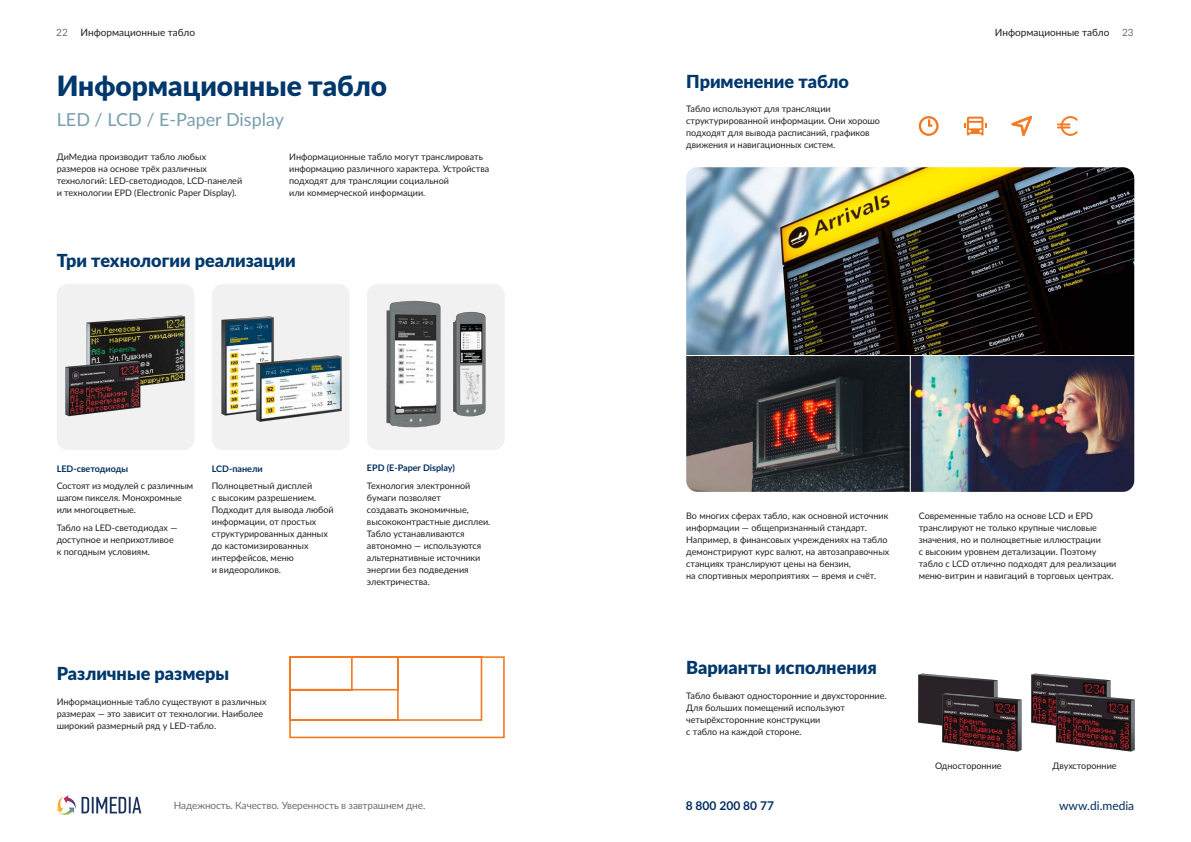
<style>
.page{position:relative;width:1191px;height:842px;background:#fff}
.page>*{position:absolute;margin:0;border:0;box-sizing:border-box;transform-origin:0 0}
._28_Header{font:900 28px "Lato";color:#00386c}
.Заголовок{font:900 18px "Lato";color:#00386c}
.t1{font:18px "Lato";color:#779fad}
.t2{font:12px "Lato";color:#002e5e}
.t3{font:700 12px "Lato";color:#002e5e}
.t4{font:10px "Lato";letter-spacing:-.01em;color:#6d6e71}
.t5{font:10px "Lato";color:#231f20}
.TXT{font:9px/12px "Lato";color:#231f20}
.TXT-2{font:700 9px "Lato";color:#002e5e}
</style>
<div class="page">
<img style="left:918px;top:673px;width:5px;height:51px">
<img style="left:923px;top:673px;width:114px;height:79px">
<img style="left:1037px;top:673px;width:98px;height:79px">
<svg style="left:82px;top:797px;width:59px;height:16px"></svg>
<svg style="left:56px;top:795px;width:20px;height:20px"></svg>
<div style="left:57px;top:284px;width:137px;height:166px;background:#f1f1f2;border-radius:11px"></div>
<div style="left:212px;top:284px;width:138px;height:166px;background:#f1f1f2;border-radius:11px"></div>
<img style="left:686px;top:167px;width:448px;height:188px">
<img style="left:686px;top:356px;width:448px;height:136px">
<img style="left:367px;top:284px;width:138px;height:166px">
<img style="left:446px;top:284px;width:43px;height:166px">
<svg style="left:289px;top:656px;width:216px;height:83px"></svg>
<svg style="left:1011px;top:116px;width:21px;height:20px"></svg>
<img style="left:86px;top:315px;width:95px;height:69px">
<img style="left:65px;top:354px;width:90px;height:63px">
<img style="left:181px;top:315px;width:54px;height:101px">
<img style="left:235px;top:316px;width:107px;height:106px">
<svg style="left:964px;top:117px;width:22px;height:18px"></svg>
<div style="left:918px;top:116px;width:20px;height:20px;border:2px solid #f47920;border-radius:50%"></div>
<svg style="left:926px;top:118px;width:7px;height:9px"></svg>
<div style="left:388px;top:284px;width:97px;height:14px;background:#f1f1f2"></div>
<div style="left:388px;top:434px;width:97px;height:16px;background:#f1f1f2"></div>
<svg style="left:1057px;top:116px;width:20px;height:20px"></svg>
<hr style="left:909px;top:355px;width:1px;height:137px;background:#fff">
<p class="t4" style="left:56px;top:26px;width:13px">22</p>
<p class="t5" style="left:81px;top:26px;width:116px">Информационные табло</p>
<p class="t5" style="left:994px;top:26px;width:116px">Информационные табло</p>
<p class="t4" style="left:1122px;top:26px;width:13px">23</p>
<p class="_28_Header" style="left:57px;top:65px;width:332px">Информационные табло</p>
<p class="t1" style="left:57px;top:107px;width:229px">LED / LCD / E-Paper Display</p>
<p class="TXT" style="left:57px;top:150px;width:187px">ДиМедиа производит табло любых размеров на основе трёх различных технологий: LED-светодиодов, LCD-панелей и технологии EPD (Electronic Paper Display).</p>
<p class="TXT" style="left:289px;top:150px;width:202px">Информационные табло могут транслировать информацию различного характера. Устройства подходят для трансляции социальной<br>или коммерческой информации.</p>
<p class="Заголовок" style="left:57px;top:247px;width:241px">Три технологии реализации</p>
<p class="TXT-2" style="left:57px;top:462px;width:73px">LED-светодиоды</p>
<p class="TXT" style="left:57px;top:479px;width:138px">Состоят из модулей с различным шагом пикселя. Монохромные или многоцветные.</p>
<p class="TXT" style="left:57px;top:521px;width:122px">Табло на LED-светодиодах — доступное и неприхотливое к погодным условиям.</p>
<p class="TXT-2" style="left:212px;top:462px;width:52px">LCD-панели</p>
<p class="TXT" style="left:212px;top:479px;width:123px">Полноцветный дисплей<br>с высоким разрешением.<br>Подходит для вывода любой информации, от простых структурированных данных до кастомизированных интерфейсов, меню<br>и видеороликов.</p>
<p class="Заголовок" style="left:57px;top:660px;width:174px">Различные размеры</p>
<p class="TXT" style="left:57px;top:695px;width:211px">Информационные табло существуют в различных размерах — это зависит от технологии. Наиболее широкий размерный ряд у LED-табло.</p>
<p class="TXT-2" style="left:367px;top:462px;width:89px">EPD (E-Paper Display)</p>
<p class="TXT" style="left:367px;top:479px;width:125px">Технология электронной бумаги позволяет<br>создавать экономичные, высококонтрастные дисплеи.<br>Табло устанавливаются автономно — используются альтернативные источники энергии без подведения электричества.</p>
<p class="Заголовок" style="left:686px;top:68px;width:164px">Применение табло</p>
<p class="TXT" style="left:686px;top:103px;width:195px">Табло используют для трансляции структурированной информации. Они хорошо подходят для вывода расписаний , графиков движения и навигационных систем.</p>
<p class="TXT" style="left:686px;top:509px;width:205px">Во многих сферах табло, как основной источник информации — общепризнанный стандарт.<br>Например, в финансовых учреждениях на табло демонстрируют курс валют, на автозаправочных станциях транслируют цены на бензин,<br>на спортивных мероприятиях — время и счёт.</p>
<p class="TXT" style="left:918px;top:509px;width:199px">Современные табло на основе LCD и EPD транслируют не только крупные числовые значения, но и полноцветные иллюстрации<br>с высоким уровнем детализации. Поэтому табло с LCD отлично подходят для реализации меню-витрин и навигаций в торговых центрах.</p>
<p class="Заголовок" style="left:686px;top:654px;width:192px">Варианты исполнения</p>
<p class="TXT" style="left:686px;top:689px;width:202px">Табло бывают односторонние и двухсторонние.<br>Для больших помещений используют четырёхсторонние конструкции<br>с табло на каждой стороне.</p>
<p class="TXT" style="left:935px;top:759px;width:68px">Односторонние</p>
<p class="TXT" style="left:1052px;top:759px;width:66px">Двухсторонние</p>
<p class="t4" style="left:174px;top:798px;width:253px">Надежность. Качество. Уверенность в завтрашнем дне.</p>
<p class="t3" style="left:685px;top:797px;width:90px">8 800 200 80 77</p>
<p class="t2" style="left:1059px;top:797px;width:77px">www.di.media</p>
</div>
